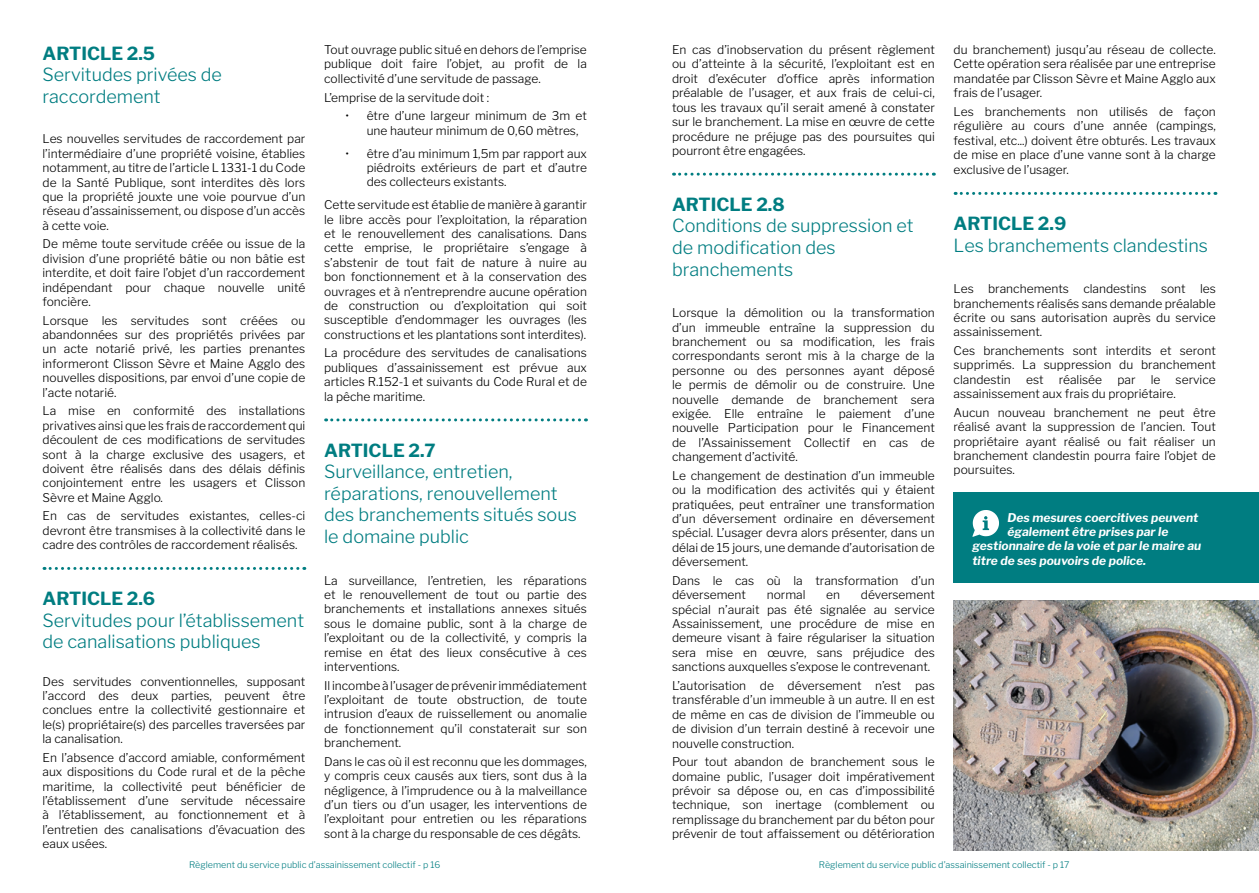
<style>
.page{position:relative;width:1259px;height:893px;background:#fff}
.page>*{position:absolute;margin:0;border:0;box-sizing:border-box;transform-origin:0 0}
.t1{font:300 18px/21.6px "Libre Franklin";color:#007d81}
.t2{font:700 18px "Libre Franklin";color:#007d81}
.t3{font:300 12px/14.4px "Libre Franklin";color:#000;text-align:justify}
.t4{font:italic 700 12px "Libre Franklin";color:#fff}
.t5{font:300 9px "Libre Franklin";color:#007d81}
</style>
<div class="page">
<img style="left:953px;top:600px;width:306px;height:250px">
<svg style="left:673px;top:173px;width:261px;height:3px"></svg>
<svg style="left:955px;top:192px;width:261px;height:3px"></svg>
<div style="left:953px;top:492px;width:306px;height:90px;background:#007d81"></div>
<svg style="left:972px;top:510px;width:27px;height:27px"></svg>
<svg style="left:44px;top:567px;width:261px;height:3px"></svg>
<svg style="left:326px;top:418px;width:260px;height:3px"></svg>
<h1 class="t2" style="left:43px;top:42px;width:114px">ARTICLE 2.5</h1>
<h1 class="t1" style="left:43px;top:64px;width:181px">Servitudes privées de raccordement</h1>
<p class="t3" style="left:43px;top:132px;width:264px">Les nouvelles servitudes de raccordement par l’intermédiaire d’une propriété voisine, établies notamment, au titre de l’article L 1331-1 du Code de la Santé Publique, sont interdites dès lors que la propriété jouxte une voie pourvue d’un réseau d’assainissement, ou dispose d’un accès à cette voie.</p>
<p class="t3" style="left:43px;top:237px;width:264px">De même toute servitude créée ou issue de la division d’une propriété bâtie ou non bâtie est interdite, et doit faire l’objet d’un raccordement indépendant pour chaque nouvelle unité foncière.</p>
<p class="t3" style="left:43px;top:313px;width:264px">Lorsque les servitudes sont créées ou abandonnées sur des propriétés privées par un acte notarié privé, les parties prenantes informeront Clisson Sèvre et Maine Agglo des nouvelles dispositions, par envoi d’une copie de l’acte notarié.</p>
<p class="t3" style="left:43px;top:404px;width:264px">La mise en conformité des installations privatives ainsi que les frais de raccordement qui découlent de ces modifications de servitudes sont à la charge exclusive des usagers, et doivent être réalisés dans des délais définis conjointement entre les usagers et Clisson Sèvre et Maine Agglo.</p>
<p class="t3" style="left:43px;top:509px;width:264px">En cas de servitudes existantes, celles-ci devront être transmises à la collectivité dans le cadre des contrôles de raccordement réalisés.</p>
<h1 class="t2" style="left:43px;top:588px;width:114px">ARTICLE 2.6</h1>
<h1 class="t1" style="left:43px;top:609px;width:263px">Servitudes pour l’établissement de canalisations publiques</h1>
<p class="t3" style="left:43px;top:674px;width:264px">Des servitudes conventionnelles, supposant l’accord des deux parties, peuvent être conclues entre la collectivité gestionnaire et le(s) propriétaire(s) des parcelles traversées par la canalisation.</p>
<p class="t3" style="left:43px;top:750px;width:264px">En l’absence d’accord amiable, conformément aux dispositions du Code rural et de la pêche maritime, la collectivité peut bénéficier de l’établissement d’une servitude nécessaire à l’établissement, au fonctionnement et à l’entretien des canalisations d’évacuation des eaux usées.</p>
<p class="t3" style="left:324px;top:43px;width:264px">Tout ouvrage public situé en dehors de l’emprise publique doit faire l’objet, au profit de la collectivité d’une servitude de passage.</p>
<p class="t3" style="left:324px;top:90px;width:166px">L’emprise de la servitude doit :</p>
<p class="t3" style="left:367px;top:109px;width:222px;text-indent:-21px">• être d’une largeur minimum de 3m et une hauteur minimum de 0,60 mètres,</p>
<p class="t3" style="left:367px;top:146px;width:222px;text-indent:-21px">• être d’au minimum 1,5m par rapport aux piédroits extérieurs de part et d’autre des collecteurs existants.</p>
<p class="t3" style="left:324px;top:198px;width:264px">Cette servitude est établie de manière à garantir le libre accès pour l’exploitation, la réparation et le renouvellement des canalisations. Dans cette emprise, le propriétaire s’engage à s’abstenir de tout fait de nature à nuire au bon fonctionnement et à la conservation des ouvrages et à n’entreprendre aucune opération de construction ou d’exploitation qui soit susceptible d’endommager les ouvrages (les constructions et les plantations sont interdites).</p>
<p class="t3" style="left:324px;top:346px;width:264px">La procédure des servitudes de canalisations publiques d’assainissement est prévue aux articles R.152-1 et suivants du Code Rural et de la pêche maritime.</p>
<h1 class="t2" style="left:324px;top:439px;width:113px">ARTICLE 2.7</h1>
<h1 class="t1" style="left:324px;top:461px;width:254px">Surveillance, entretien, réparations, renouvellement des branchements situés sous le domaine public</h1>
<p class="t3" style="left:324px;top:573px;width:264px">La surveillance, l’entretien, les réparations et le renouvellement de tout ou partie des branchements et installations annexes situés sous le domaine public, sont à la charge de l’exploitant ou de la collectivité, y compris la remise en état des lieux consécutive à ces interventions.</p>
<p class="t3" style="left:324px;top:678px;width:264px">Il incombe à l’usager de prévenir immédiatement l’exploitant de toute obstruction, de toute intrusion d’eaux de ruissellement ou anomalie de fonctionnement qu’il constaterait sur son branchement.</p>
<p class="t3" style="left:324px;top:754px;width:264px">Dans le cas où il est reconnu que les dommages, y compris ceux causés aux tiers, sont dus à la négligence, à l’imprudence ou à la malveillance d’un tiers ou d’un usager, les interventions de l’exploitant pour entretien ou les réparations sont à la charge du responsable de ces dégâts.</p>
<p class="t3" style="left:672px;top:43px;width:264px">En cas d’inobservation du présent règlement ou d’atteinte à la sécurité, l’exploitant est en droit d’exécuter d’office après information préalable de l’usager, et aux frais de celui-ci, tous les travaux qu’il serait amené à constater sur le branchement. La mise en œuvre de cette procédure ne préjuge pas des poursuites qui pourront être engagées.</p>
<h1 class="t2" style="left:672px;top:193px;width:114px">ARTICLE 2.8</h1>
<h1 class="t1" style="left:672px;top:215px;width:243px">Conditions de suppression et de modification des branchements</h1>
<p class="t3" style="left:672px;top:306px;width:264px">Lorsque la démolition ou la transformation d’un immeuble entraîne la suppression du branchement ou sa modification, les frais correspondants seront mis à la charge de la personne ou des personnes ayant déposé le permis de démolir ou de construire. Une nouvelle demande de branchement sera exigée. Elle entraîne le paiement d’une nouvelle Participation pour le Financement de l’Assainissement Collectif en cas de changement d’activité.</p>
<p class="t3" style="left:672px;top:468px;width:264px">Le changement de destination d’un immeuble ou la modification des activités qui y étaient pratiquées, peut entraîner une transformation d’un déversement ordinaire en déversement spécial. L’usager devra alors présenter, dans un délai de 15 jours, une demande d’autorisation de déversement.</p>
<p class="t3" style="left:672px;top:573px;width:264px">Dans le cas où la transformation d’un déversement</p>
<p class="t3" style="left:672px;top:588px;width:264px;text-indent:189px">déversement spécial n’aurait pas été signalée au service Assainissement, une procédure de mise en demeure visant à faire régulariser la situation sera mise en œuvre, sans préjudice des sanctions auxquelles s’expose le contrevenant.</p>
<p class="t3" style="left:672px;top:678px;width:264px">L’autorisation de déversement n’est pas transférable d’un immeuble à un autre. Il en est de même en cas de division de l’immeuble ou de division d’un terrain destiné à recevoir une nouvelle construction.</p>
<p class="t3" style="left:672px;top:755px;width:264px">Pour tout abandon de branchement sous le domaine public, l’usager doit impérativement prévoir sa dépose ou, en cas d’impossibilité technique, son inertage (comblement ou remplissage du branchement par du béton pour prévenir de tout affaissement ou détérioration</p>
<p class="t3" style="left:766px;top:588px;width:40px">normal</p>
<p class="t3" style="left:826px;top:588px;width:15px">en</p>
<p class="t3" style="left:953px;top:43px;width:264px">du branchement) jusqu’au réseau de collecte.<br>Cette opération sera réalisée par une entreprise mandatée par Clisson Sèvre et Maine Agglo aux frais de l’usager.</p>
<p class="t3" style="left:953px;top:104px;width:264px">Les branchements non utilisés de façon régulière au cours d’une année (campings, festival, etc...) doivent être obturés. Les travaux de mise en place d’une vanne sont à la charge exclusive de l’usager.</p>
<h1 class="t2" style="left:953px;top:213px;width:114px">ARTICLE 2.9</h1>
<h1 class="t1" style="left:953px;top:234px;width:256px">Les branchements clandestins</h1>
<p class="t3" style="left:953px;top:282px;width:264px">Les branchements clandestins sont les branchements réalisés sans demande préalable écrite ou sans autorisation auprès du service assainissement.</p>
<p class="t3" style="left:953px;top:343px;width:264px">Ces branchements sont interdits et seront supprimés. La suppression du branchement clandestin</p>
<p class="t3" style="left:1026px;top:372px;width:19px">est</p>
<p class="t3" style="left:1058px;top:372px;width:45px">réalisée</p>
<p class="t3" style="left:1117px;top:372px;width:20px">par</p>
<p class="t3" style="left:1150px;top:372px;width:11px">le</p>
<p class="t3" style="left:953px;top:372px;width:264px;text-indent:222px">service assainissement aux frais du propriétaire.</p>
<p class="t3" style="left:953px;top:405px;width:264px">Aucun nouveau branchement ne peut être réalisé avant la suppression de l’ancien. Tout propriétaire ayant réalisé ou fait réaliser un branchement clandestin pourra faire l’objet de poursuites.</p>
<p class="t4" style="left:1007px;top:510px;width:192px">Des mesures coercitives peuvent</p>
<p class="t4" style="left:1007px;top:524px;width:162px">également être prises par le</p>
<p class="t4" style="left:972px;top:539px;width:230px">gestionnaire de la voie et par le maire au</p>
<p class="t4" style="left:972px;top:553px;width:175px">titre de ses pouvoirs de police.</p>
<p class="t5" style="left:189px;top:859px;width:253px">Règlement du service public d’assainissement collectif - p 16</p>
<p class="t5" style="left:819px;top:859px;width:252px">Règlement du service public d’assainissement collectif - p 17</p>
</div>
